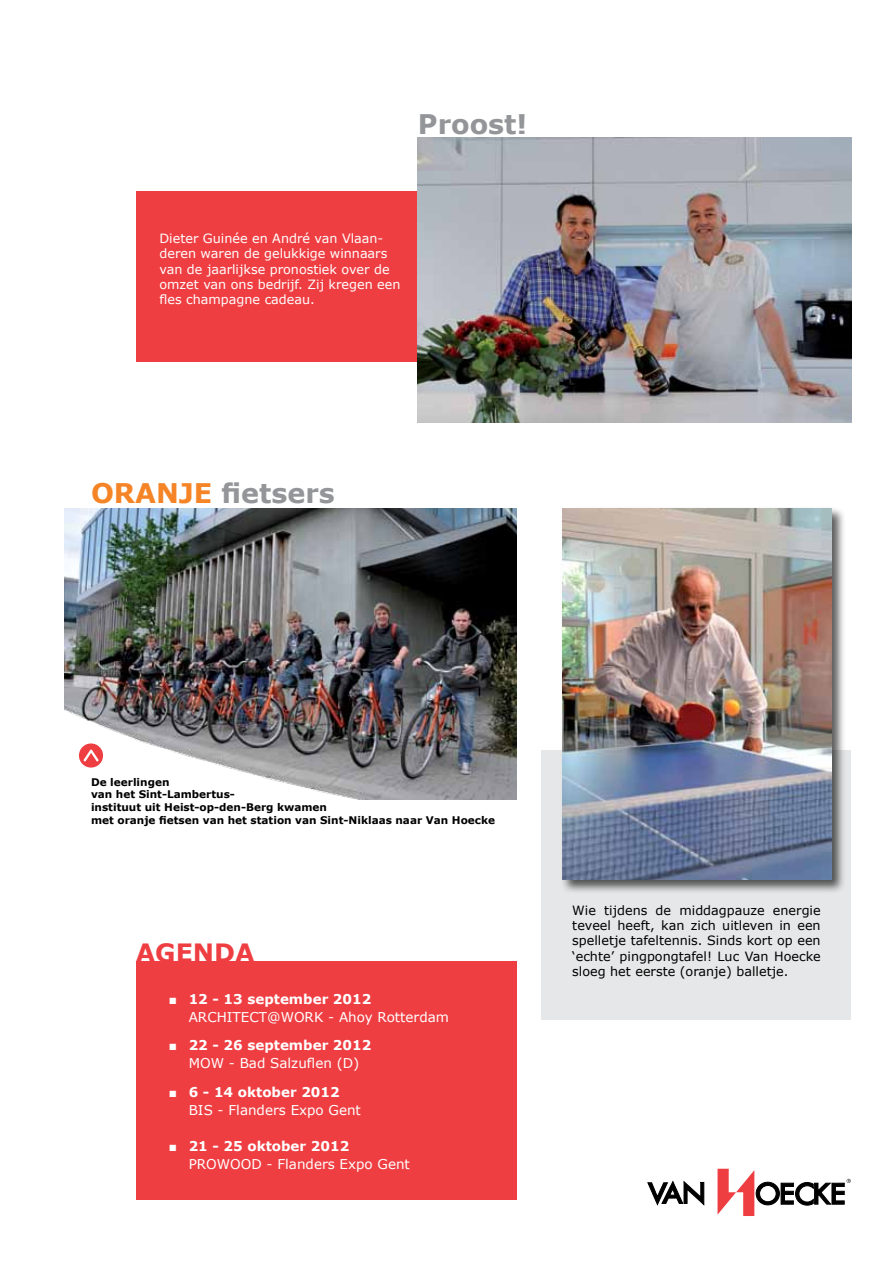
<style>
.page{position:relative;width:893px;height:1263px;background:#fff}
.page>*{position:absolute;margin:0;border:0;box-sizing:border-box;transform-origin:0 0}
.t1{font:700 27px "Verdana";color:#939598}
.t2{font:700 25.2px "Verdana";color:#ef3e42}
.t3{font:13.5px/18px "Verdana";color:#fff}
.t4{font:700 13.5px/18px "Verdana";color:#fff}
.t5{font:12.75px/15.3px "Verdana";color:#000;text-align:justify}
.t6{font:12.75px/15.3px "Verdana";color:#fff}
.t7{font:700 10.5px/12.6px "Verdana";color:#000}
.s1{color:#f58426}
.s2{font-weight:400}
.s3{font-weight:700}
</style>
<div class="page">
<div style="left:541px;top:750px;width:309px;height:269px;background:#e6e7e8"></div>
<div style="left:136px;top:191px;width:524px;height:170px;background:#ef3e42"></div>
<div style="left:136px;top:961px;width:381px;height:238px;background:#ef3e42"></div>
<svg style="left:648px;top:1181px;width:56px;height:24px"></svg>
<svg style="left:717px;top:1169px;width:134px;height:47px"></svg>
<img style="left:64px;top:508px;width:453px;height:292px">
<div style="left:560px;top:506px;width:286px;height:388px;background:#000;opacity:.65"></div>
<img style="left:562px;top:508px;width:269px;height:372px">
<img style="left:418px;top:138px;width:433px;height:284px">
<div style="left:79px;top:743px;width:24px;height:24px;background:#ef3e42;border-radius:50%"></div>
<svg style="left:84px;top:750px;width:15px;height:11px"></svg>
<h1 class="t1" style="left:418px;top:105px;width:111px">Proost!</h1>
<p class="t6" style="left:159px;top:230px;width:243px">Dieter Guinée en André van Vlaan&shy;deren waren de gelukkige winnaars van de jaarlijkse pronostiek over de omzet van ons bedrijf. Zij kregen een fles champagne cadeau.</p>
<h1 class="t1" style="left:91px;top:474px;width:245px"><span class="s1">ORANJE</span> fietsers</h1>
<p class="t7" style="left:91px;top:775px;width:406px">De leerlingen<br>van het Sint-Lambertus-<br>instituut uit Heist-op-den-Berg kwamen<br>met oranje fietsen van het station van Sint-Niklaas naar Van Hoecke</p>
<h2 class="t2" style="left:136px;top:935px;width:121px">AGENDA</h2>
<p class="t4" style="left:189px;top:989px;width:184px;text-indent:-19px">■ 12 - 13 september 2012<br><span class="s2">Architect</span></p>
<p class="t3" style="left:267px;top:1008px;width:25px">@work</p>
<p class="t3" style="left:328px;top:1008px;width:122px">- Ahoy Rotterdam</p>
<p class="t3" style="left:170px;top:1036px;width:203px;text-align:center">■ <span class="s3">22 - 26 september 2012<br></span>MOW - Bad Salzuflen (D)</p>
<p class="t3" style="left:189px;top:1083px;width:174px;text-indent:-19px">■ <span class="s3">6 - 14 oktober 2012<br></span>BIS - Flanders Expo Gent</p>
<p class="t3" style="left:189px;top:1137px;width:223px;text-indent:-19px">■ <span class="s3">21 - 25 oktober 2012<br></span>PROWOOD - Flanders Expo Gent</p>
<p class="t5" style="left:572px;top:902px;width:250px">Wie tijdens de middagpauze energie teveel heeft, kan zich uitleven in een spelletje tafeltennis. Sinds kort op een ‘echte’ pingpongtafel! Luc Van Hoecke sloeg het eerste (oranje) balletje.</p>
</div>
